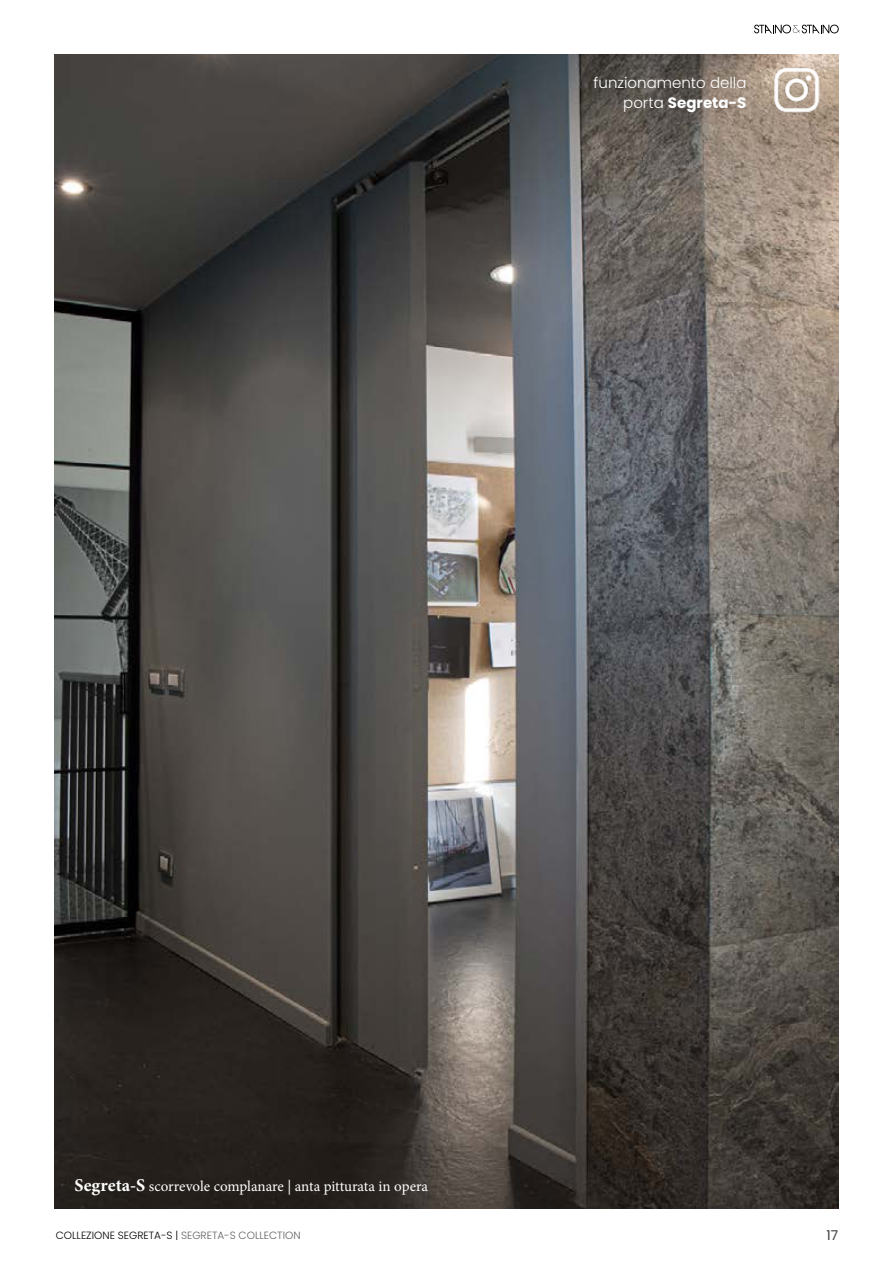
<style>
.page{position:relative;width:893px;height:1263px;background:#fff}
.page>*{position:absolute;margin:0;border:0;box-sizing:border-box;transform-origin:0 0}
.t1{font:15px "Minion Pro";letter-spacing:-.005em;color:#fff}
.t2{font:300 15px/19.5px "Poppins";color:#fff;text-align:right}
.t3{font:13.5px "Poppins";color:#3c3c3b}
.t4{font:300 10.5px "Poppins";color:#000}
.s1{font-weight:700}
.s2{font-weight:700;font-size:18px}
.s3{color:#616160}
</style>
<div class="page">
<svg style="left:754px;top:24px;width:85px;height:10px"></svg>
<img style="left:54px;top:54px;width:785px;height:1155px">
<img style="left:773px;top:66px;width:47px;height:48px">
<p class="t2" style="left:594px;top:73px;width:154px">funzionamento della porta <span class="s1">Segreta-S</span></p>
<p class="t1" style="left:74px;top:1176px;width:355px"><span class="s2">Segreta-S</span> scorrevole complanare | anta pitturata in opera</p>
<p class="t4" style="left:56px;top:1229px;width:246px">COLLEZIONE SEGRETA-S | <span class="s3">SEGRETA-S COLLECTION</span></p>
<p class="t3" style="left:826px;top:1227px;width:13px">17</p>
</div>
